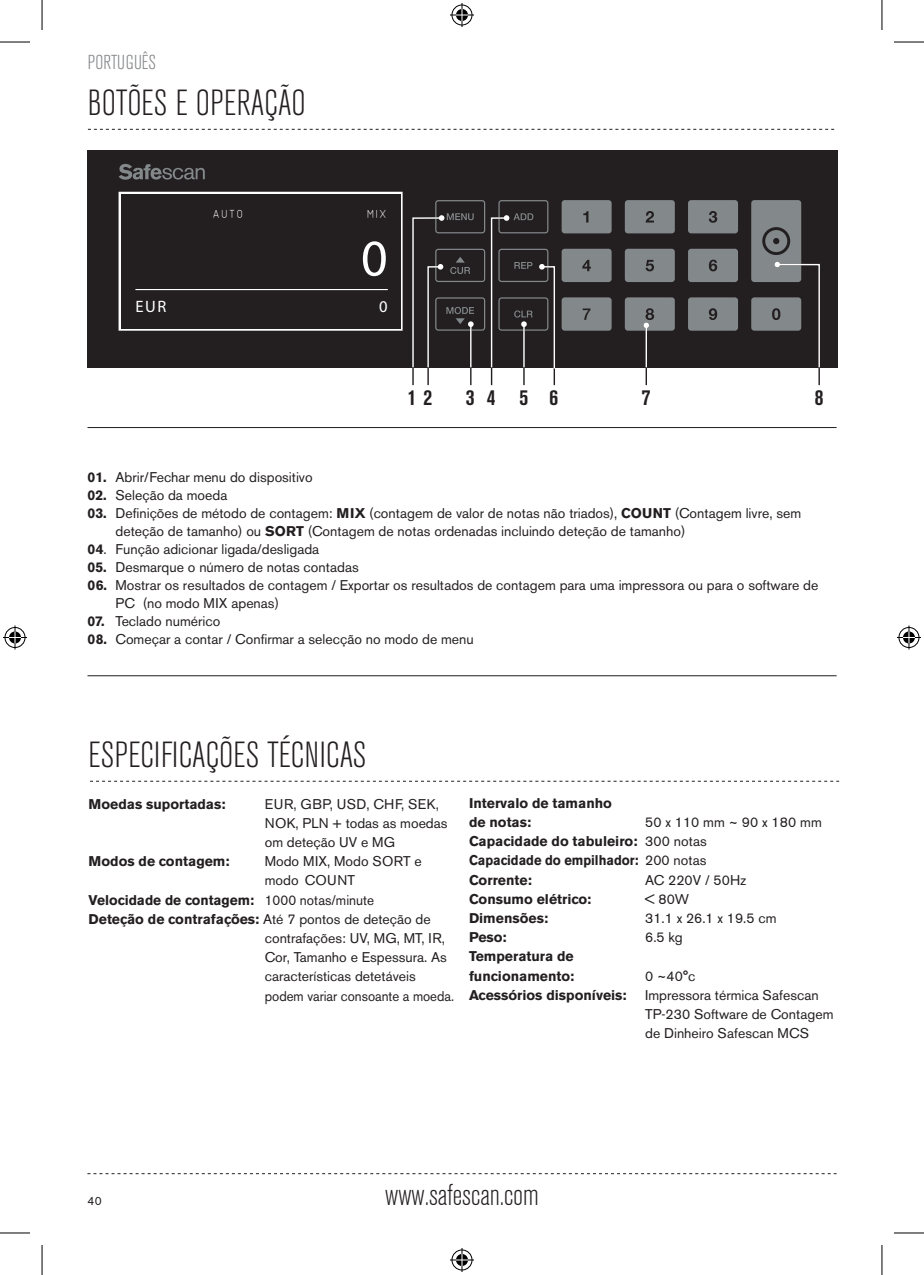
<style>
.page{position:relative;width:924px;height:1275px;background:#fff}
.page>*{position:absolute;margin:0;border:0;box-sizing:border-box;transform-origin:0 0}
.t1{font:300 condensed 36px "Akzidenz Grotesk BE";color:#231f20}
.t2{font:300 condensed 30px "Akzidenz Grotesk BE";color:#231f20}
.t3{font:700 condensed 22px "Akzidenz Grotesk BE";color:#231f20}
.t4{font:300 condensed 20px "Akzidenz Grotesk BE";color:#808285}
.t5{font:16.6px "Myriad Pro";color:#fff}
.t6{font:14px/19.2px "Akzidenz Grotesk BE";color:#231f20}
.t7{font:700 14px/19.2px "Akzidenz Grotesk BE";color:#231f20}
.t8{font:14px "Akzidenz Grotesk BE";color:#231f20;scale:.94 1}
.t9{font:12px "Akzidenz Grotesk BE";color:#231f20}
.t10{font:11.8px "SW Isop 3";letter-spacing:.1em;color:#fff}
.s1{font-weight:700}
.s2{font-weight:400}
</style>
<div class="page">
<svg style="left:87px;top:1173px;width:749px;height:1px"></svg>
<svg style="left:88px;top:129px;width:745px;height:1px"></svg>
<hr style="left:87px;top:427px;width:749px;height:1px;background:#231f20">
<hr style="left:87px;top:675px;width:749px;height:1px;background:#231f20">
<svg style="left:90px;top:781px;width:748px;height:1px"></svg>
<div style="left:87px;top:150px;width:750px;height:217px;background:#231f20"></div>
<svg style="left:118px;top:164px;width:87px;height:16px"></svg>
<div style="left:561px;top:200px;width:50px;height:33px;background:#83888a;border-radius:3px"></div>
<svg style="left:583px;top:211px;width:5px;height:11px"></svg>
<div style="left:561px;top:249px;width:50px;height:33px;background:#83888a"></div>
<svg style="left:561px;top:297px;width:50px;height:34px;background:#7d8284"></svg>
<div style="left:624px;top:200px;width:50px;height:33px;background:#83888a;border-radius:3px"></div>
<div style="left:624px;top:297px;width:50px;height:34px;background:#83888a;border-radius:3px"></div>
<svg style="left:645px;top:211px;width:8px;height:11px"></svg>
<svg style="left:624px;top:249px;width:50px;height:33px;background:#7d8284"></svg>
<div style="left:687px;top:200px;width:50px;height:33px;background:#83888a;border-radius:3px"></div>
<svg style="left:708px;top:211px;width:9px;height:12px"></svg>
<svg style="left:687px;top:249px;width:50px;height:33px;background:#7d8183"></svg>
<svg style="left:687px;top:297px;width:50px;height:34px;background:#7b7f81"></svg>
<div style="left:750px;top:200px;width:50px;height:82px;background:#83888a;border-radius:3px"></div>
<svg style="left:762px;top:227px;width:27px;height:28px"></svg>
<svg style="left:772px;top:238px;width:7px;height:6px"></svg>
<div style="left:121px;top:194px;width:279px;height:135px;background:#231f20"></div>
<svg style="left:363px;top:241px;width:22px;height:35px"></svg>
<hr style="left:135px;top:289px;width:252px;height:1px;background:#fff">
<hr style="left:645px;top:325px;width:1px;height:60px;background:#231f20">
<hr style="left:645px;top:325px;width:1px;height:42px;background:#fff">
<svg style="left:643px;top:308px;width:10px;height:20px"></svg>
<svg style="left:411px;top:200px;width:144px;height:186px;background:#403d3e"></svg>
<svg style="left:750px;top:262px;width:70px;height:124px"></svg>
<hr style="left:0;top:42px;width:30px;height:1px;background:#000">
<hr style="left:893px;top:42px;width:30px;height:1px;background:#000">
<hr style="left:0;top:1232px;width:30px;height:1px;background:#000">
<hr style="left:893px;top:1232px;width:30px;height:1px;background:#000">
<hr style="left:42px;top:0;width:1px;height:30px;background:#000">
<hr style="left:42px;top:1245px;width:1px;height:30px;background:#000">
<hr style="left:881px;top:0;width:1px;height:30px;background:#000">
<hr style="left:881px;top:1245px;width:1px;height:30px;background:#000">
<svg style="left:450px;top:3px;width:24px;height:24px"></svg>
<svg style="left:450px;top:1248px;width:24px;height:24px"></svg>
<svg style="left:3px;top:625px;width:24px;height:24px"></svg>
<svg style="left:897px;top:625px;width:23px;height:24px"></svg>
<h3 class="t4" style="left:88px;top:52px;width:70px">PORTUGUÊS</h3>
<h1 class="t1" style="left:88px;top:83px;width:219px">BOTÕES E OPERAÇÃO</h1>
<p class="t10" style="left:212px;top:206px;width:32px">AUTO</p>
<p class="t10" style="left:367px;top:206px;width:21px">MIX</p>
<p class="t5" style="left:135px;top:296px;width:33px">EUR</p>
<p class="t5" style="left:379px;top:296px;width:10px">0</p>
<h3 class="t3" style="left:407px;top:385px;width:26px">1 2</h3>
<h3 class="t3" style="left:465px;top:385px;width:94px">34 56</h3>
<h3 class="t3" style="left:641px;top:385px;width:10px">7</h3>
<h3 class="t3" style="left:814px;top:385px;width:10px">8</h3>
<p class="t6" style="left:87px;top:467px;width:226px"><span class="s1">01.</span> Abrir/Fechar menu do dispositivo</p>
<p class="t6" style="left:87px;top:485px;width:141px"><span class="s1">02.</span> Seleção da moeda</p>
<p class="t6" style="left:115px;top:504px;width:686px;line-height:18px;text-indent:-28px"><span class="s1">03.</span> Definições de método de contagem: <span class="s1">MIX</span> (contagem de valor de notas não triados), <span class="s1">COUNT</span> (Contagem livre, sem deteção de tamanho) ou <span class="s1">SORT</span> (Contagem de notas ordenadas incluindo deteção de tamanho)</p>
<p class="t6" style="left:87px;top:539px;width:233px"><span class="s1">04</span>. Função adicionar ligada/desligada</p>
<p class="t6" style="left:87px;top:557px;width:273px"><span class="s1">05.</span> Desmarque o número de notas contadas</p>
<p class="t6" style="left:115px;top:576px;width:704px;line-height:18px;text-indent:-28px"><span class="s1">06.</span> Mostrar os resultados de contagem / Exportar os resultados de contagem para uma impressora ou para o software de<br>PC (no modo MIX apenas)</p>
<p class="t6" style="left:87px;top:611px;width:134px"><span class="s1">07.</span> Teclado numérico</p>
<p class="t6" style="left:87px;top:629px;width:387px"><span class="s1">08.</span> Começar a contar / Confirmar a selecção no modo de menu</p>
<h1 class="t1" style="left:89px;top:735px;width:279px">ESPECIFICAÇÕES TÉCNICAS</h1>
<p class="t7" style="left:89px;top:794px;width:138px">Moedas suportadas:</p>
<p class="t6" style="left:265px;top:794px;width:184px">EUR, GBP, USD, CHF, SEK,<br>NOK, PLN + todas as moedas om deteção UV e MG</p>
<p class="t7" style="left:89px;top:852px;width:142px">Modos de contagem:</p>
<p class="t6" style="left:265px;top:851px;width:158px">Modo MIX, Modo SORT e</p>
<p class="t6" style="left:265px;top:871px;width:92px">modo COUNT</p>
<p class="t7" style="left:89px;top:890px;width:287px">Velocidade de contagem: <span class="s2">1000 notas/minute</span></p>
<p class="t7" style="left:89px;top:909px;width:343px">Deteção de contrafações: <span class="s2">Até 7 pontos de deteção de</span></p>
<p class="t6" style="left:265px;top:928px;width:182px">contrafações: UV, MG, MT, IR,</p>
<p class="t6" style="left:265px;top:947px;width:184px">Cor, Tamanho e Espessura. As</p>
<p class="t6" style="left:265px;top:967px;width:152px">características detetáveis</p>
<p class="t8" style="left:265px;top:987px;width:203px">podem variar consoante a moeda.</p>
<p class="t7" style="left:469px;top:793px;width:144px">Intervalo de tamanho de notas:</p>
<p class="t7" style="left:469px;top:812px;width:354px;text-indent:176px"><span class="s2">50 x 110 mm ~ 90 x 180 mm<br></span>Capacidade do tabuleiro: <span class="s2">300 notas<br></span>Capacidade do empilhador: <span class="s2">200 notas<br></span>Corrente:</p>
<p class="t6" style="left:645px;top:870px;width:102px">AC 220V / 50Hz</p>
<p class="t7" style="left:469px;top:889px;width:124px">Consumo elétrico:</p>
<p class="t6" style="left:645px;top:889px;width:46px">&lt; 80W</p>
<p class="t7" style="left:469px;top:908px;width:81px">Dimensões:</p>
<p class="t6" style="left:645px;top:908px;width:133px">31.1 x 26.1 x 19.5 cm</p>
<p class="t7" style="left:469px;top:927px;width:39px">Peso:</p>
<p class="t6" style="left:645px;top:927px;width:39px">6.5 kg</p>
<p class="t7" style="left:469px;top:947px;width:107px">Temperatura de funcionamento:</p>
<p class="t6" style="left:645px;top:966px;width:52px">0 ~40°c</p>
<p class="t7" style="left:469px;top:985px;width:159px">Acessórios disponíveis:</p>
<p class="t6" style="left:645px;top:985px;width:190px">Impressora térmica Safescan<br>TP-230 Software de Contagem de Dinheiro Safescan MCS</p>
<p class="t9" style="left:87px;top:1193px;width:16px">40</p>
<h2 class="t2" style="left:385px;top:1178px;width:155px">www.safescan.com</h2>
</div>
